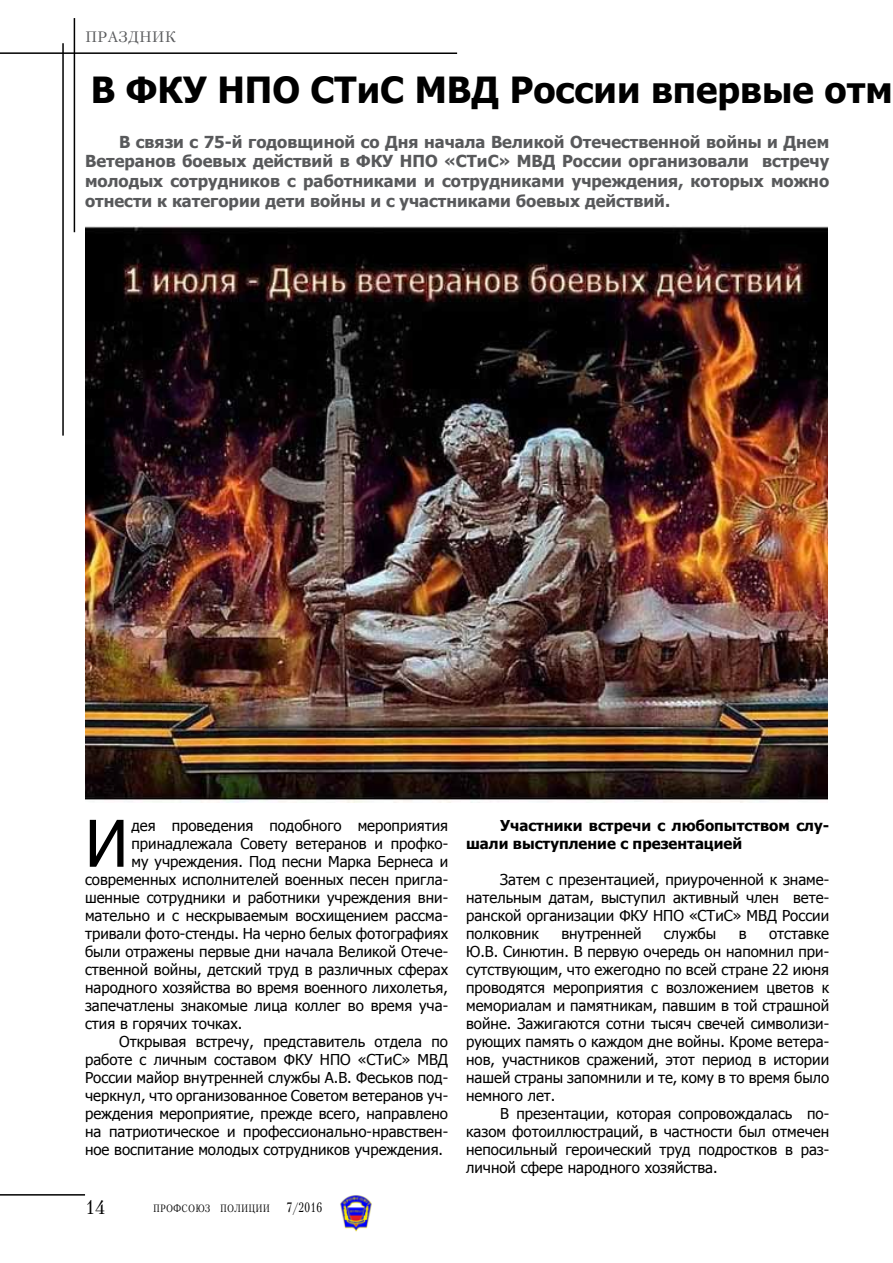
<style>
.page{position:relative;width:893px;height:1263px;background:#fff}
.page>*{position:absolute;margin:0;border:0;box-sizing:border-box;transform-origin:0 0}
.t1{font:64.5px "Tahoma";color:#000}
.t2{font:700 36px "Tahoma";color:#000}
.t3{font:19.5px "Petersburg Cyrillic";color:#000}
.t4{font:700 16.5px/19.8px "Tahoma";color:#58595b;text-align:justify}
.t5{font:15px/18px "Tahoma";color:#000;text-align:justify}
.t6{font:700 15px/18px "Tahoma";color:#000}
.t7{font:15px "Petersburg Cyrillic";letter-spacing:.005em;color:#58595b}
.t8{font:10.5px "Petersburg Cyrillic";letter-spacing:.03em;color:#000;scale:.8 1}
.s1{font-size:13.5px}
</style>
<div class="page">
<hr style="left:0;top:1194px;width:85px;height:1px;background:#000">
<img style="left:340px;top:1194px;width:32px;height:38px">
<hr style="left:0;top:52px;width:457px;height:2px;background:#000">
<hr style="left:74px;top:18px;width:1px;height:214px;background:#000">
<hr style="left:62px;top:43px;width:2px;height:393px;background:#000">
<img style="left:85px;top:226px;width:742px;height:576px">
<p class="t7" style="left:85px;top:28px;width:92px">праздник</p>
<h2 class="t2" style="left:91px;top:64px;width:803px">В ФКУ НПО СТиС МВД России впервые отм</h2>
<p class="t4" style="left:85px;top:131px;width:746px;text-indent:34px">В связи с 75-й годовщиной со Дня начала Великой Отечественной войны и Днем Ветеранов боевых действий в ФКУ НПО «СТиС» МВД России организовали встречу молодых сотрудников с работниками и сотрудниками учреждения, которых можно отнести к категории дети войны и с участниками боевых действий.</p>
<h1 class="t1" style="left:85px;top:800px;width:45px">И</h1>
<p class="t5" style="left:131px;top:816px;width:318px">дея проведения подобного мероприятия</p>
<p class="t5" style="left:131px;top:834px;width:318px">принадлежала Совету ветеранов и профко-</p>
<p class="t5" style="left:131px;top:852px;width:318px">му учреждения. Под песни Марка Бернеса и</p>
<p class="t5" style="left:85px;top:870px;width:365px">современных исполнителей военных песен пригла-</p>
<p class="t5" style="left:85px;top:888px;width:365px">шенные сотрудники и работники учреждения вни-</p>
<p class="t5" style="left:85px;top:906px;width:365px">мательно и с нескрываемым восхищением рассма-</p>
<p class="t5" style="left:85px;top:924px;width:365px">тривали фото-стенды. На черно белых фотографиях</p>
<p class="t5" style="left:85px;top:942px;width:365px">были отражены первые дни начала Великой Отече-</p>
<p class="t5" style="left:85px;top:960px;width:365px">ственной войны, детский труд в различных сферах</p>
<p class="t5" style="left:85px;top:978px;width:365px">народного хозяйства во время военного лихолетья,</p>
<p class="t5" style="left:85px;top:996px;width:365px">запечатлены знакомые лица коллег во время уча-</p>
<p class="t5" style="left:85px;top:1014px;width:159px">стия в горячих точках.</p>
<p class="t5" style="left:119px;top:1032px;width:331px">Открывая встречу, представитель отдела по</p>
<p class="t5" style="left:85px;top:1050px;width:365px">работе с личным составом ФКУ НПО «СТиС» МВД</p>
<p class="t5" style="left:85px;top:1068px;width:365px">России майор внутренней службы А.В. Феськов под-</p>
<p class="t5" style="left:85px;top:1086px;width:365px">черкнул, что организованное Советом ветеранов уч-</p>
<p class="t5" style="left:85px;top:1104px;width:365px">реждения мероприятие, прежде всего, направлено</p>
<p class="t5" style="left:85px;top:1122px;width:365px">на патриотическое и профессионально-нравствен-</p>
<p class="t5" style="left:85px;top:1140px;width:360px">ное воспитание молодых сотрудников учреждения.</p>
<h3 class="t3" style="left:85px;top:1196px;width:22px">14</h3>
<p class="t8" style="left:153px;top:1203px;width:213px">Профсоюз полиции <span class="s1">7/2016</span></p>
<p class="t6" style="left:466px;top:815px;width:365px;text-indent:34px">Участники встречи с любопытством слу&shy;шали выступление с презентацией</p>
<p class="t5" style="left:466px;top:870px;width:365px;text-indent:34px">Затем с презентацией, приуроченной к знаме&shy;нательным датам, выступил активный член вете&shy;ранской организации ФКУ НПО «СТиС» МВД России полковник</p>
<p class="t5" style="left:561px;top:924px;width:82px">внутренней</p>
<p class="t5" style="left:664px;top:924px;width:54px">службы</p>
<p class="t5" style="left:739px;top:924px;width:9px">в</p>
<p class="t5" style="left:466px;top:924px;width:365px;text-indent:303px">отставке Ю.В. Синютин. В первую очередь он напомнил при&shy;сутствующим, что ежегодно по всей стране 22 июня проводятся мероприятия с возложением цветов к мемориалам и памятникам, павшим в той страшной войне. Зажигаются сотни тысяч свечей символизи&shy;рующих память о каждом дне войны. Кроме ветера&shy;нов, участников сражений, этот период в истории нашей страны запомнили и те, кому в то время было немного лет.</p>
<p class="t5" style="left:466px;top:1104px;width:365px;text-indent:34px">В презентации, которая сопровождалась по&shy;казом фотоиллюстраций, в частности был отмечен непосильный героический труд подростков в раз&shy;личной сфере народного хозяйства.</p>
</div>
